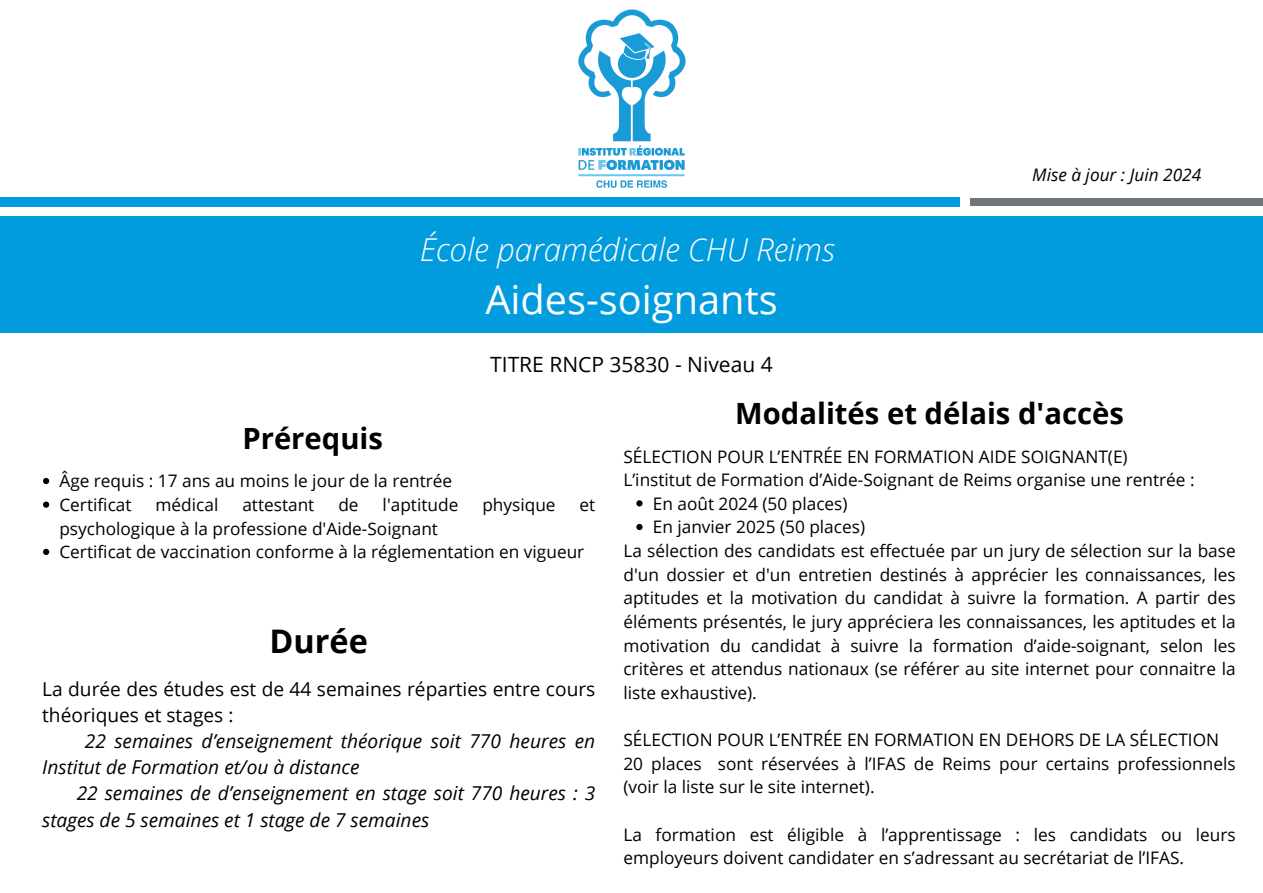
<style>
.page{position:relative;width:1263px;height:893px;background:#fff}
.page>*{position:absolute;margin:0;border:0;box-sizing:border-box;transform-origin:0 0}
.t1{font:39.75px "Open Sans";color:#fff}
.t2{font:700 32.47px "Open Sans";color:#000}
.t3{font:italic 300 31.5px "Open Sans";color:#fff}
.t4{font:700 29.25px "Open Sans";color:#000}
.t5{font:21px "Open Sans";color:#000}
.t6{font:italic 19.12px "Open Sans";color:#000}
.t7{font:19.12px "Open Sans";color:#000}
.t8{font:17.25px/23.6px "Open Sans";color:#000}
.t9{font:italic 17.25px "Open Sans";color:#000}
</style>
<div class="page">
<img style="left:578px;top:9px;width:108px;height:179px">
<div style="left:0;top:216px;width:1263px;height:117px;background:#009cdd"></div>
<div style="left:0;top:197px;width:960px;height:9px;background:#009cdd"></div>
<div style="left:970px;top:198px;width:293px;height:7px;background:#6e757b"></div>
<svg style="left:43px;top:478px;width:6px;height:6px"></svg>
<svg style="left:43px;top:501px;width:6px;height:7px"></svg>
<svg style="left:43px;top:549px;width:6px;height:6px"></svg>
<svg style="left:636px;top:500px;width:6px;height:6px"></svg>
<svg style="left:636px;top:524px;width:6px;height:6px"></svg>
<p class="t3" style="left:420px;top:227px;width:416px">École paramédicale CHU Reims</p>
<p class="t1" style="left:485px;top:271px;width:294px">Aides-soignants</p>
<h2 class="t9" style="left:1032px;top:162px;width:170px">Mise à jour : Juin 2024</h2>
<h3 class="t5" style="left:490px;top:350px;width:284px">TITRE RNCP 35830 - Niveau 4</h3>
<h1 class="t4" style="left:735px;top:393px;width:390px">Modalités et délais d'accès</h1>
<p class="t8" style="left:623px;top:444px;width:506px">SÉLECTION POUR L’ENTRÉE EN FORMATION AIDE SOIGNANT(E)</p>
<p class="t8" style="left:623px;top:468px;width:573px">L’institut de Formation d’Aide-Soignant de Reims organise une rentrée :</p>
<p class="t8" style="left:653px;top:491px;width:196px">En août 2024 (50 places)</p>
<p class="t8" style="left:653px;top:515px;width:214px">En janvier 2025 (50 places)</p>
<p class="t8" style="left:623px;top:538px;width:614px;text-align:justify">La sélection des candidats est effectuée par un jury de sélection sur la base d'un dossier et d'un entretien destinés à apprécier les connaissances, les aptitudes et la motivation du candidat à suivre la formation. A partir des éléments présentés, le jury appréciera les connaissances, les aptitudes et la motivation du candidat à suivre la formation d’aide-soignant, selon les critères et attendus nationaux (se référer au site internet pour connaitre la liste exhaustive).</p>
<p class="t8" style="left:623px;top:727px;width:597px">SÉLECTION POUR L’ENTRÉE EN FORMATION EN DEHORS DE LA SÉLECTION</p>
<p class="t8" style="left:623px;top:751px;width:614px">20 places sont réservées à l’IFAS de Reims pour certains professionnels (voir la liste sur le site internet).</p>
<p class="t8" style="left:623px;top:822px;width:614px">La formation est éligible à l’apprentissage : les candidats ou leurs employeurs doivent candidater en s’adressant au secrétariat de l’IFAS.</p>
<p class="t4" style="left:242px;top:418px;width:142px">Prérequis</p>
<p class="t8" style="left:59px;top:469px;width:394px">Âge requis : 17 ans au moins le jour de la rentrée</p>
<p class="t8" style="left:59px;top:492px;width:74px">Certificat</p>
<p class="t8" style="left:156px;top:492px;width:64px">médical</p>
<p class="t8" style="left:242px;top:492px;width:74px">attestant</p>
<p class="t8" style="left:338px;top:492px;width:22px">de</p>
<p class="t8" style="left:383px;top:492px;width:77px">l'aptitude</p>
<p class="t8" style="left:482px;top:492px;width:75px">physique</p>
<p class="t8" style="left:580px;top:492px;width:17px">et</p>
<p class="t8" style="left:59px;top:516px;width:380px">psychologique à la professione d'Aide-Soignant</p>
<h1 class="t8" style="left:59px;top:540px;width:526px">Certificat de vaccination conforme à la réglementation en vigueur</h1>
<h3 class="t2" style="left:270px;top:618px;width:100px">Durée</h3>
<h1 class="t7" style="left:42px;top:675px;width:555px">La durée des études est de 44 semaines réparties entre cours</h1>
<h1 class="t7" style="left:42px;top:701px;width:193px">théoriques et stages :</h1>
<h1 class="t6" style="left:85px;top:727px;width:512px">22 semaines d’enseignement théorique soit 770 heures en</h1>
<h1 class="t6" style="left:42px;top:754px;width:319px">Institut de Formation et/ou à distance</h1>
<h1 class="t6" style="left:77px;top:780px;width:520px">22 semaines de d’enseignement en stage soit 770 heures : 3</h1>
<h1 class="t6" style="left:42px;top:806px;width:389px">stages de 5 semaines et 1 stage de 7 semaines</h1>
</div>
